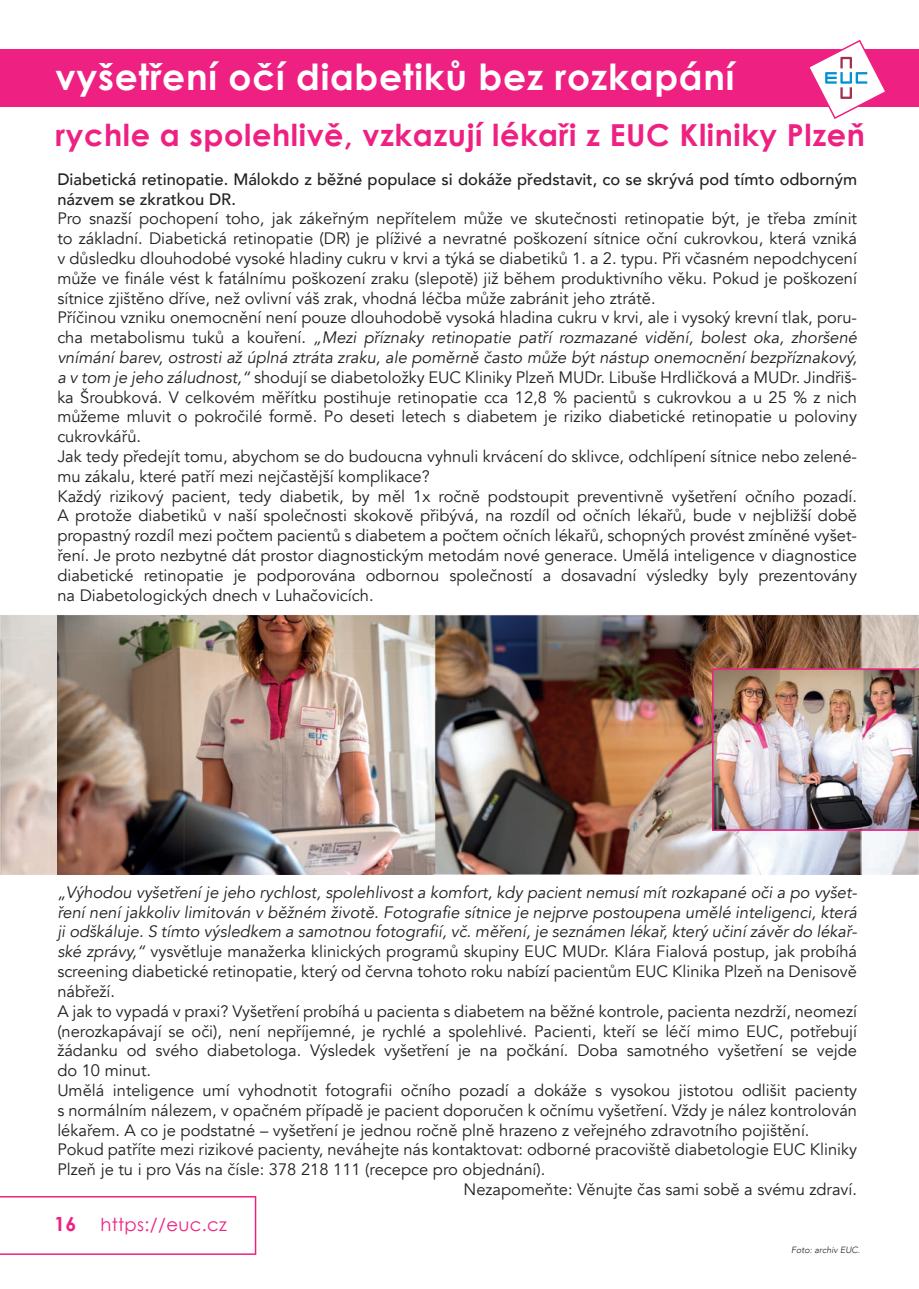
<style>
.page{position:relative;width:919px;height:1289px;background:#fff}
.page>*{position:absolute;margin:0;border:0;box-sizing:border-box;transform-origin:0 0}
.t1{font:700 36px "Century Gothic";letter-spacing:.02em;color:#fff}
.t2{font:700 30.3px "Century Gothic";letter-spacing:.02em;color:#ee2182}
.t3{font:18px "Century Gothic";letter-spacing:.02em;color:#ee2182}
.t4{font:16.5px/19.8px "Avenir";color:#231f20}
.t5{font:italic 16.5px "Avenir";color:#231f20}
.t6{font:500 16.5px/19.8px "Avenir";color:#231f20}
.t7{font:italic 300 9px "Avenir";color:#231f20}
.s1{font-style:italic}
.s2{font-weight:700;font-size:19.5px}
</style>
<div class="page">
<img style="left:0;top:615px;width:57px;height:259px">
<img style="left:861px;top:615px;width:57px;height:51px">
<img style="left:861px;top:830px;width:57px;height:44px">
<img style="left:57px;top:615px;width:696px;height:259px">
<img style="left:753px;top:615px;width:108px;height:53px">
<img style="left:753px;top:830px;width:108px;height:44px">
<div style="left:0;top:49px;width:918px;height:58px;background:#ee2182"></div>
<svg style="left:0;top:1196px;width:256px;height:58px"></svg>
<svg style="left:809px;top:40px;width:76px;height:79px"></svg>
<img style="left:712px;top:668px;width:206px;height:162px">
<h1 class="t1" style="left:56px;top:49px;width:680px">vyšetření očí diabetiků bez rozkapání</h1>
<h2 class="t2" style="left:56px;top:112px;width:811px">rychle a spolehlivě, vzkazují lékaři z EUC Kliniky Plzeň</h2>
<p class="t6" style="left:57px;top:168px;width:801px">Diabetická retinopatie. Málokdo z běžné populace si dokáže představit, co se skrývá pod tímto odborným názvem se zkratkou DR.</p>
<p class="t4" style="left:57px;top:209px;width:801px">Pro snazší pochopení toho, jak zákeřným nepřítelem může ve skutečnosti retinopatie být, je třeba zmínit to základní. Diabetická retinopatie (DR) je plíživé a nevratné poškození sítnice oční cukrovkou, která vzniká v důsledku dlouhodobé vysoké hladiny cukru v krvi a týká se diabetiků 1. a 2. typu. Při včasném nepodchycení může ve finále vést k fatálnímu poškození zraku (slepotě) již během produktivního věku. Pokud je poškození sítnice zjištěno dříve, než ovlivní váš zrak, vhodná léčba může zabránit jeho ztrátě.<br>Příčinou vzniku onemocnění není pouze dlouhodobě vysoká hladina cukru v krvi, ale i vysoký krevní tlak, poru&shy;cha metabolismu tuků a kouření. <span class="s1">„Mezi příznaky retinopatie patří rozmazané vidění, bolest oka, zhoršené vnímání barev, ostrosti až úplná ztráta zraku, ale poměrně často může být nástup onemocnění bezpříznakový, a v tom je jeho záludnost,“</span> shodují se diabetoložky EUC Kliniky Plzeň MUDr. Libuše Hrdličková a MUDr. Jindřiš&shy;ka Šroubková. V celkovém měřítku postihuje retinopatie cca 12,8 % pacientů s cukrovkou a u 25 % z nich můžeme mluvit o pokročilé formě. Po deseti letech s diabetem je riziko diabetické retinopatie u poloviny cukrovkářů.<br>Jak tedy předejít tomu, abychom se do budoucna vyhnuli krvácení do sklivce, odchlípení sítnice nebo zelené&shy;mu zákalu, které patří mezi nejčastější komplikace?<br>Každý rizikový pacient, tedy diabetik, by měl 1x ročně podstoupit preventivně vyšetření očního pozadí.<br>A protože diabetiků v naší společnosti skokově přibývá, na rozdíl od očních lékařů, bude v nejbližší době propastný rozdíl mezi počtem pacientů s diabetem a počtem očních lékařů, schopných provést zmíněné vyšet&shy;ření. Je proto nezbytné dát prostor diagnostickým metodám nové generace. Umělá inteligence v diagnostice diabetické retinopatie je podporována odbornou společností a dosavadní výsledky byly prezentovány na Diabetologických dnech v Luhačovicích.</p>
<p class="t5" style="left:57px;top:882px;width:801px">„Výhodou vyšetření je jeho rychlost, spolehlivost a komfort, kdy pacient nemusí mít rozkapané oči a po vyšet-</p>
<p class="t5" style="left:57px;top:902px;width:801px">ření není jakkoliv limitován v běžném životě. Fotografie sítnice je nejprve postoupena umělé inteligenci, která</p>
<p class="t5" style="left:57px;top:921px;width:801px">ji odškáluje. S tímto výsledkem a samotnou fotografií, vč. měření, je seznámen lékař, který učiní závěr do lékař-</p>
<p class="t4" style="left:57px;top:942px;width:801px"><span class="s1">ské zprávy,“</span> vysvětluje manažerka klinických programů skupiny EUC MUDr. Klára Fialová postup, jak probíhá</p>
<p class="t4" style="left:57px;top:961px;width:801px">screening diabetické retinopatie, který od června tohoto roku nabízí pacientům EUC Klinika Plzeň na Denisově</p>
<p class="t4" style="left:57px;top:981px;width:59px">nábřeží.</p>
<p class="t4" style="left:57px;top:1001px;width:801px">A jak to vypadá v praxi? Vyšetření probíhá u pacienta s diabetem na běžné kontrole, pacienta nezdrží, neomezí</p>
<p class="t4" style="left:57px;top:1021px;width:801px">(nerozkapávají se oči), není nepříjemné, je rychlé a spolehlivé. Pacienti, kteří se léčí mimo EUC, potřebují</p>
<p class="t4" style="left:57px;top:1041px;width:801px">žádanku od svého diabetologa. Výsledek vyšetření je na počkání. Doba samotného vyšetření se vejde</p>
<p class="t4" style="left:57px;top:1060px;width:95px">do 10 minut.</p>
<p class="t4" style="left:57px;top:1080px;width:801px">Umělá inteligence umí vyhodnotit fotografii očního pozadí a dokáže s vysokou jistotou odlišit pacienty</p>
<p class="t4" style="left:57px;top:1100px;width:801px">s normálním nálezem, v opačném případě je pacient doporučen k očnímu vyšetření. Vždy je nález kontrolován</p>
<p class="t4" style="left:57px;top:1120px;width:753px">lékařem. A co je podstatné – vyšetření je jednou ročně plně hrazeno z veřejného zdravotního pojištění.</p>
<p class="t4" style="left:57px;top:1140px;width:801px">Pokud patříte mezi rizikové pacienty, neváhejte nás kontaktovat: odborné pracoviště diabetologie EUC Kliniky</p>
<p class="t4" style="left:57px;top:1159px;width:489px">Plzeň je tu i pro Vás na čísle: 378 218 111 (recepce pro objednání).</p>
<p class="t4" style="left:463px;top:1179px;width:395px">Nezapomeňte: Věnujte čas sami sobě a svému zdraví.</p>
<p class="t3" style="left:54px;top:1211px;width:174px"><span class="s2">16</span> https://euc.cz</p>
<p class="t7" style="left:791px;top:1244px;width:71px">Foto: archiv EUC.</p>
</div>
